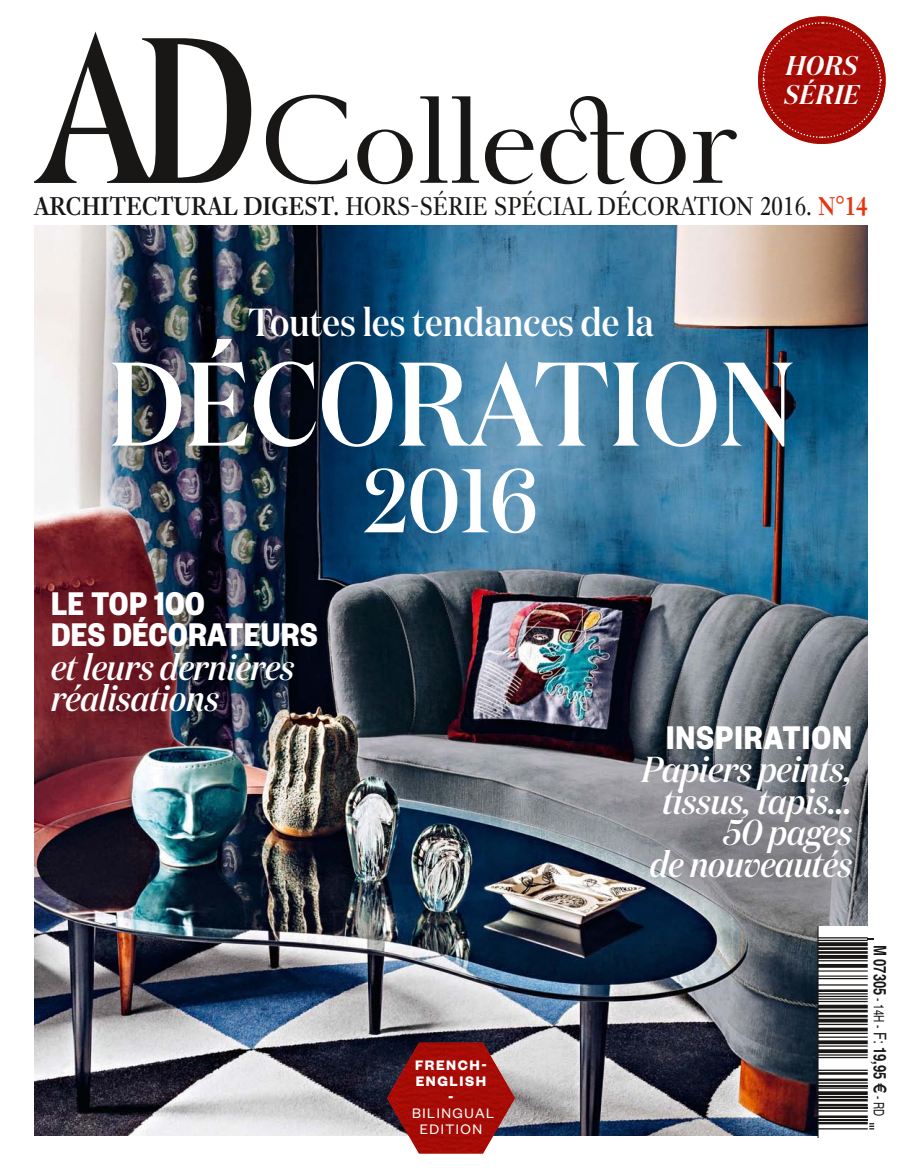
<style>
.page{position:relative;width:902px;height:1170px;background:#fff}
.page>*{position:absolute;margin:0;border:0;box-sizing:border-box;transform-origin:0 0}
.t1{font:500 118.5px "Domaine Disp Nar";color:#fff}
.t2{font:105.75px "Romain BP Headline";color:#181715}
.t3{font:500 90.15px "Domaine Disp Nar";color:#fff}
.t4{font:52.95px "Ean P35 N0";color:#181715}
.t5{font:500 39px "Domaine Disp Nar";color:#fff}
.t6{font:italic 500 36px/32px "Domaine Disp Nar";color:#fff}
.t7{font:28.2px "Genath";letter-spacing:.01em;color:#181715;scale:.88 1}
.t8{font:italic 600 27px/28.5px "Domaine Disp Nar";letter-spacing:.035em;color:#fff}
.t9{font:700 17.4px "Helvetica";color:#181715;scale:.75 1}
.t10{font:15.15px/16px "Founders Grotesk";letter-spacing:.1em;color:#fff;text-align:center}
.s1{font-weight:700}
.s2{font-weight:700;color:#e6340e}
.s3{font-family:"Founders Grotesk Cond";font-weight:700;font-style:normal}
.s4{font-weight:400;font-size:14.4px}
.s5{font-weight:400}
.s6{font-family:"Euro"}
</style>
<div class="page">
<img style="left:34px;top:225px;width:833px;height:910px">
<svg style="left:817px;top:926px;width:50px;height:211px"></svg>
<svg style="left:34px;top:32px;width:217px;height:151px"></svg>
<img style="left:758px;top:16px;width:127px;height:128px;border-radius:64px">
<svg style="left:761px;top:21px;width:120px;height:118px;background:#b32f2a"></svg>
<img style="left:387px;top:1042px;width:128px;height:111px">
<p class="t8" style="left:784px;top:51px;width:76px">HORS<br>SÉRIE</p>
<p class="t2" style="left:261px;top:84px;width:477px">Collector</p>
<p class="t7" style="left:34px;top:186px;width:948px"><span class="s1">ARCHITECTURAL DIGEST.</span> HORS-SÉRIE SPÉCIAL DÉCORATION 2016. <span class="s2">N°14</span></p>
<p class="t5" style="left:248px;top:299px;width:408px">Toutes les tendances de la</p>
<p class="t1" style="left:108px;top:332px;width:686px">DécoraTion</p>
<p class="t3" style="left:364px;top:446px;width:175px">2016</p>
<p class="t6" style="left:51px;top:586px;width:268px"><span class="s3">LE TOP 100<br>DES DÉCORATEURS </span>et leurs dernières réalisations</p>
<p class="t10" style="left:412px;top:1055px;width:84px"><span class="s1">FRENCH-<br>ENGLISH<br>-<br></span>BILINGUAL<br>EDITION</p>
<p class="t6" style="left:641px;top:720px;width:212px;text-align:right"><span class="s3">INSPIRATION<br></span>Papiers peints, tissus, tapis...<br>50 pages<br>de nouveautés</p>
<p class="t4" style="left:874px;top:923px;width:217px;rotate:90deg">3’:HIKRNA=ZV^^ZZ:?a@k@l@e@f";</p>
<p class="t9" style="left:893px;top:944px;width:230px;rotate:90deg">M 07305 <span class="s4">- 14H -</span> <span class="s5">F:</span> 19,95 <span class="s6">E</span> <span class="s4">- RD</span></p>
</div>
